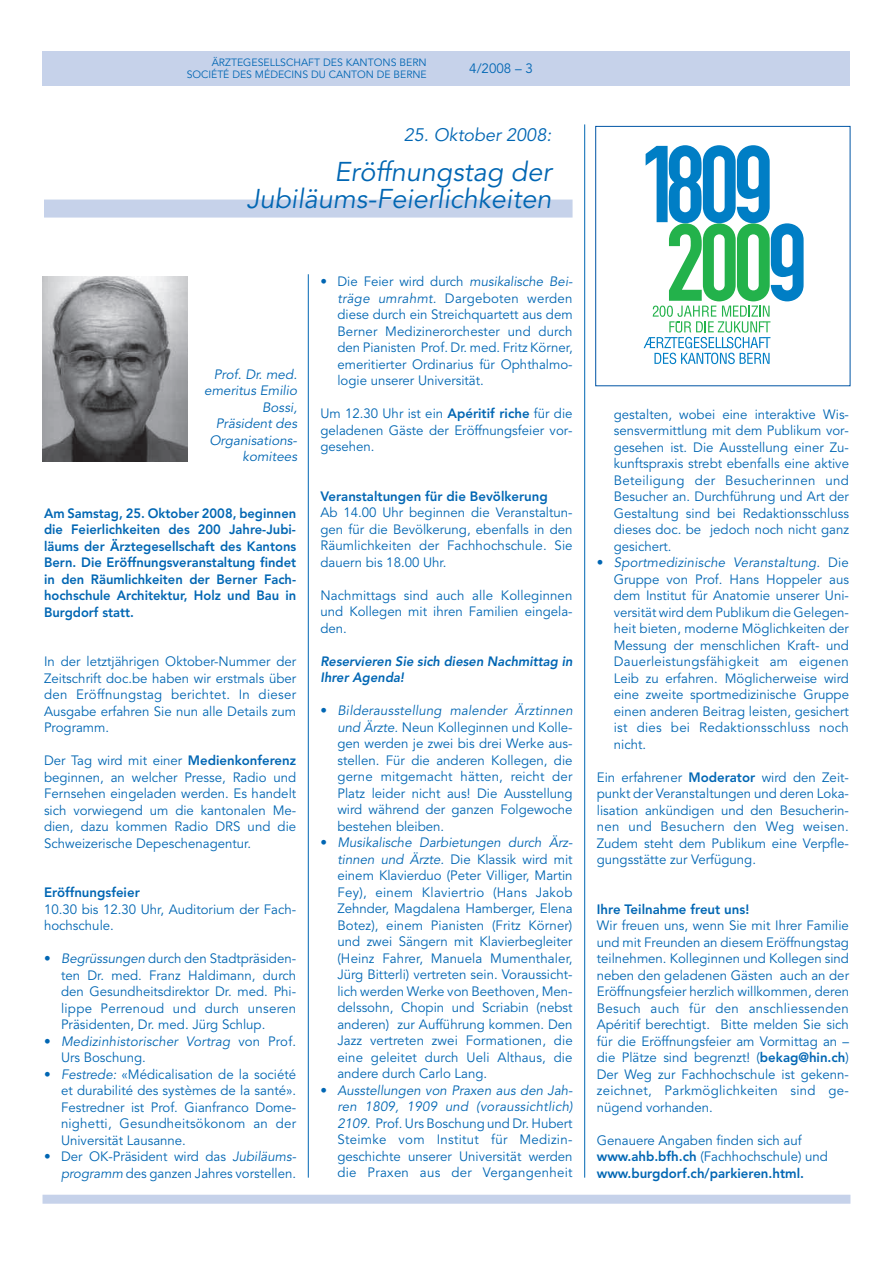
<style>
.page{position:relative;width:893px;height:1263px;background:#fff}
.page>*{position:absolute;margin:0;border:0;box-sizing:border-box;transform-origin:0 0}
.t1{font:italic 27px/27px "Avenir";color:#0166b3;text-align:right}
.t2{font:italic 18px "Avenir";color:#0166b3}
.t3{font:13.5px/16.5px "Avenir";color:#0166b3;text-align:justify}
.t4{font:800 13.5px/16.5px "Avenir";color:#0166b3;text-align:justify;scale:.96 1}
.t5{font:italic 13.5px/16.5px "Avenir";color:#0166b3}
.t6{font:800 13.5px "Avenir";color:#0166b3}
.t7{font:italic 800 13.5px/16.5px "Avenir";color:#0166b3;scale:.96 1}
.t8{font:10.5px/12px "Avenir";color:#0166b3;text-align:right}
.s1{font-weight:800}
.s2{font-style:italic}
.s3{font-style:normal}
</style>
<div class="page">
<div style="left:43px;top:1195px;width:807px;height:9px;background:#c6d2ea"></div>
<div style="left:43px;top:51px;width:807px;height:34px;background:#c6d2ea"></div>
<hr style="left:308px;top:274px;width:1px;height:903px;background:#0166b3">
<hr style="left:584px;top:124px;width:1px;height:1053px;background:#0166b3">
<div style="left:44px;top:200px;width:529px;height:18px;background:#c6d2ea"></div>
<img style="left:43px;top:276px;width:144px;height:185px">
<svg style="left:644px;top:145px;width:160px;height:219px"></svg>
<div style="left:595px;top:126px;width:255px;height:260px;border:1px solid #0155a5"></div>
<p class="t8" style="left:187px;top:57px;width:242px">ÄRZTEGESELLSCHAFT DES KANTONS BERN<br>SOCIÉTÉ DES MÉDECINS DU CANTON DE BERNE</p>
<p class="t3" style="left:469px;top:61px;width:65px">4/2008 – 3</p>
<h2 class="t2" style="left:404px;top:127px;width:149px">25. Oktober 2008:</h2>
<h1 class="t1" style="left:246px;top:160px;width:306px">Eröffnungstag der<br>Jubiläums-Feierlichkeiten</h1>
<p class="t5" style="left:204px;top:367px;width:94px;text-align:right">Prof. Dr. med. emeritus Emilio<br>Bossi,<br>Präsident des<br>Organisations&shy;komitees</p>
<p class="t4" style="left:44px;top:506px;width:264px">Am Samstag, 25. Oktober 2008, beginnen die Feierlichkeiten des 200 Jahre-Jubi&shy;läums der Ärztegesellschaft des Kantons Bern. Die Eröffnungsveranstaltung findet in den Räumlichkeiten der Berner Fach&shy;hochschule Architektur, Holz und Bau in Burgdorf statt.</p>
<p class="t3" style="left:44px;top:654px;width:254px">In der letztjährigen Oktober-Nummer der Zeitschrift doc.be haben wir erstmals über den Eröffnungstag berichtet. In dieser Ausgabe erfahren Sie nun alle Details zum Programm.</p>
<p class="t3" style="left:44px;top:753px;width:254px">Der Tag wird mit einer <span class="s1">Medienkonferenz </span>beginnen, an welcher Presse, Radio und Fernsehen eingeladen werden. Es handelt sich vorwiegend um die kantonalen Me&shy;dien, dazu kommen Radio DRS und die Schweizerische Depeschenagentur.</p>
<p class="t6" style="left:44px;top:887px;width:97px">Eröffnungsfeier</p>
<p class="t3" style="left:44px;top:902px;width:254px">10.30 bis 12.30 Uhr, Auditorium der Fach&shy;hochschule.</p>
<p class="t3" style="left:61px;top:951px;width:237px;text-indent:-17px">• <span class="s2">Begrüssungen</span> durch den Stadtpräsiden&shy;ten Dr. med. Franz Haldimann, durch den Gesundheitsdirektor Dr. med. Phi&shy;lippe Perrenoud und durch unseren Präsidenten, Dr. med. Jürg Schlup.</p>
<p class="t5" style="left:61px;top:1034px;width:237px;text-indent:-17px"><span class="s3">•</span> Medizinhistorischer Vortrag <span class="s3">von Prof.<br>Urs Boschung.</span></p>
<p class="t3" style="left:61px;top:1067px;width:237px;text-indent:-17px">• <span class="s2">Festrede:</span> «Médicalisation de la société et durabilité des systèmes de la santé».<br>Festredner ist Prof. Gianfranco Dome&shy;nighetti, Gesundheitsökonom an der Universität Lausanne.</p>
<p class="t3" style="left:44px;top:1149px;width:254px;text-align:right">• Der OK-Präsident wird das <span class="s2">Jubiläums&shy;programm</span> des ganzen Jahres vorstellen.</p>
<p class="t3" style="left:337px;top:274px;width:237px;text-indent:-17px">• Die Feier wird durch <span class="s2">musikalische Bei&shy;träge umrahmt.</span> Dargeboten werden diese durch ein Streichquartett aus dem Berner Medizinerorchester und durch den Pianisten Prof. Dr. med. Fritz Körner, emeritierter Ordinarius für Ophthalmo&shy;logie unserer Universität.</p>
<p class="t3" style="left:320px;top:406px;width:254px">Um 12.30 Uhr ist ein <span class="s1">Apéritif riche</span> für die geladenen Gäste der Eröffnungsfeier vor&shy;gesehen.</p>
<p class="t6" style="left:320px;top:490px;width:229px">Veranstaltungen für die Bevölkerung</p>
<p class="t3" style="left:320px;top:505px;width:254px">Ab 14.00 Uhr beginnen die Veranstaltun&shy;gen für die Bevölkerung, ebenfalls in den Räumlichkeiten der Fachhochschule. Sie dauern bis 18.00 Uhr.</p>
<p class="t3" style="left:320px;top:588px;width:254px">Nachmittags sind auch alle Kolleginnen und Kollegen mit ihren Familien eingela&shy;den.</p>
<p class="t7" style="left:320px;top:654px;width:264px">Reservieren Sie sich diesen Nachmittag in<br>Ihrer Agenda!</p>
<p class="t3" style="left:337px;top:703px;width:237px;text-indent:-17px">• <span class="s2">Bilderausstellung malender Ärztinnen und Ärzte.</span> Neun Kolleginnen und Kolle&shy;gen werden je zwei bis drei Werke aus&shy;stellen. Für die anderen Kollegen, die gerne mitgemacht hätten, reicht der Platz leider nicht aus! Die Ausstellung wird während der ganzen Folgewoche bestehen bleiben.</p>
<p class="t3" style="left:337px;top:835px;width:237px;text-indent:-17px">• <span class="s2">Musikalische Darbietungen durch Ärz&shy;tinnen und Ärzte.</span> Die Klassik wird mit einem Klavierduo (Peter Villiger, Martin Fey), einem Klaviertrio (Hans Jakob Zehnder, Magdalena Hamberger, Elena Botez), einem Pianisten (Fritz Körner) und zwei Sängern mit Klavierbegleiter (Heinz Fahrer, Manuela Mumenthaler, Jürg Bitterli) vertreten sein. Voraussicht&shy;lich werden Werke von Beethoven, Men&shy;delssohn, Chopin und Scriabin (nebst anderen) zur Aufführung kommen. Den Jazz vertreten zwei Formationen, die eine geleitet durch Ueli Althaus, die andere durch Carlo Lang.</p>
<p class="t3" style="left:337px;top:1083px;width:237px;text-indent:-17px">• <span class="s2">Ausstellungen von Praxen aus den Jah&shy;ren 1809, 1909 und (voraussichtlich)<br>2109.</span> Prof. Urs Boschung und Dr. Hubert Steimke vom Institut für Medizin&shy;geschichte unserer Universität werden die Praxen aus der Vergangenheit</p>
<p class="t3" style="left:614px;top:407px;width:237px">gestalten, wobei eine interaktive Wis&shy;sensvermittlung mit dem Publikum vor&shy;gesehen ist. Die Ausstellung einer Zu&shy;kunftspraxis strebt ebenfalls eine aktive Beteiligung der Besucherinnen und Besucher an. Durchführung und Art der Gestaltung sind bei Redaktionsschluss dieses doc. be jedoch noch nicht ganz gesichert.</p>
<p class="t3" style="left:614px;top:555px;width:237px;text-indent:-17px">• <span class="s2">Sportmedizinische Veranstaltung.</span> Die Gruppe von Prof. Hans Hoppeler aus dem Institut für Anatomie unserer Uni&shy;versität wird dem Publikum die Gelegen&shy;heit bieten, moderne Möglichkeiten der Messung der menschlichen Kraft- und Dauerleistungsfähigkeit am eigenen Leib zu erfahren. Möglicherweise wird eine zweite sportmedizinische Gruppe einen anderen Beitrag leisten, gesichert ist dies bei Redaktionsschluss noch nicht.</p>
<p class="t3" style="left:597px;top:770px;width:254px">Ein erfahrener <span class="s1">Moderator</span> wird den Zeit&shy;punkt der Veranstaltungen und deren Loka&shy;lisation ankündigen und den Besucherin&shy;nen und Besuchern den Weg weisen.<br>Zudem steht dem Publikum eine Verpfle&shy;gungsstätte zur Verfügung.</p>
<p class="t6" style="left:597px;top:903px;width:154px">Ihre Teilnahme freut uns!</p>
<p class="t3" style="left:597px;top:918px;width:254px">Wir freuen uns, wenn Sie mit Ihrer Familie und mit Freunden an diesem Eröffnungstag teilnehmen. Kolleginnen und Kollegen sind neben den geladenen Gästen auch an der Eröffnungsfeier herzlich willkommen, deren Besuch auch für den anschliessenden Apéritif berechtigt. Bitte melden Sie sich für die Eröffnungsfeier am Vormittag an – die Plätze sind begrenzt! (<span class="s1">bekag@hin.ch</span>)<br>Der Weg zur Fachhochschule ist gekenn&shy;zeichnet, Parkmöglichkeiten sind ge&shy;nügend vorhanden.</p>
<p class="t3" style="left:597px;top:1133px;width:233px;text-align:left">Genauere Angaben finden sich auf <span class="s1">www.ahb.bfh.ch</span> (Fachhochschule) und <span class="s1">www.burgdorf.ch/parkieren.html.</span></p>
</div>
